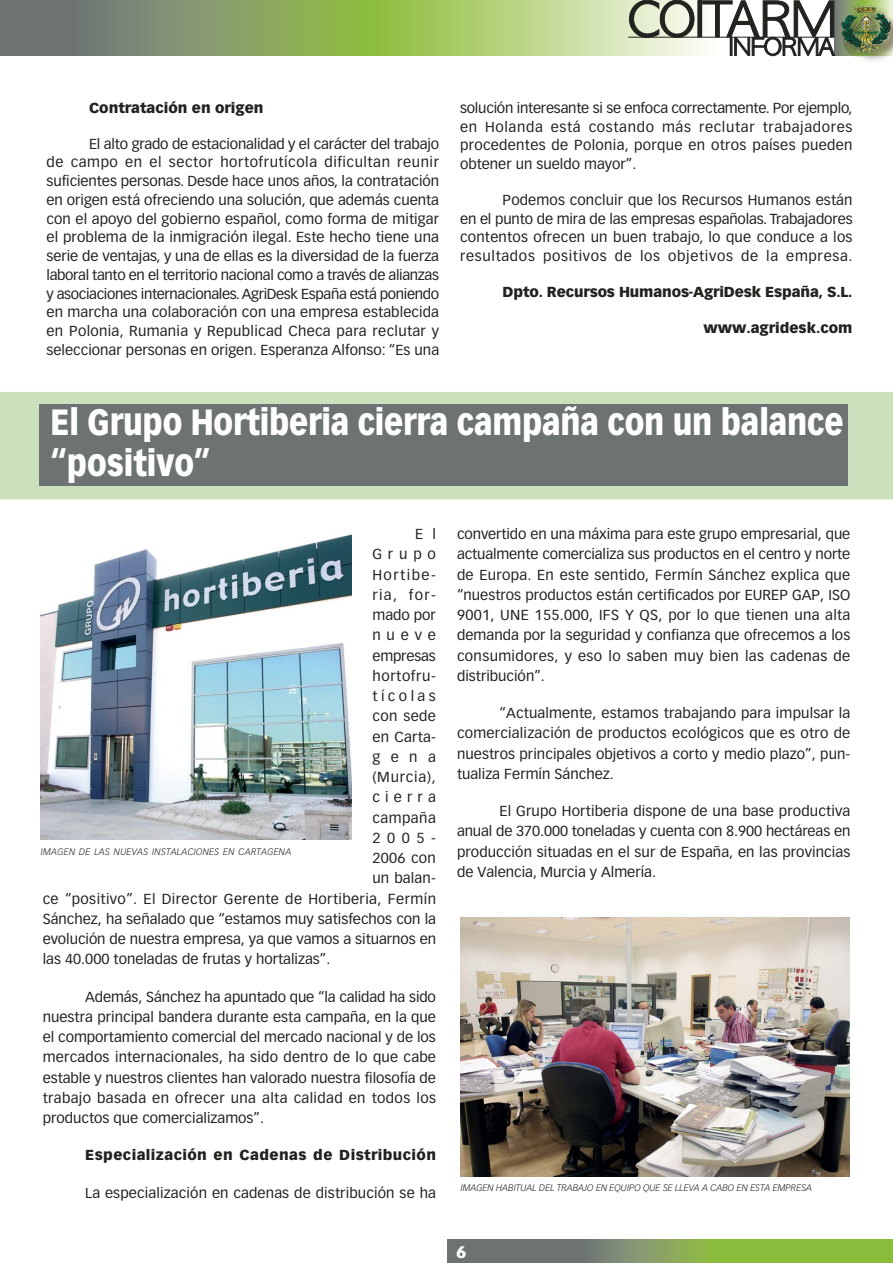
<style>
.page{position:relative;width:893px;height:1263px;background:#fff}
.page>*{position:absolute;margin:0;border:0;box-sizing:border-box;transform-origin:0 0}
.t1{font:900 35.85px/41.2px "Vectora LT Std";letter-spacing:-.005em;color:#fff;scale:.85 1}
.t2{font:900 16.5px "Vectora LT Std";color:#fff;scale:1.05 1}
.t3{font:14.25px/20.2px "Vectora LH";letter-spacing:.005em;color:#20231e;text-align:justify}
.t4{font:900 14.25px "Vectora LH";color:#20231e}
.t5{font:14.25px "Vectora LH";letter-spacing:.025em;color:#20231e}
.t6{font:900 14.25px "Vectora LH";letter-spacing:.025em;color:#20231e}
.t7{font:14.25px "Vectora LH";letter-spacing:.04em;color:#20231e}
.t8{font:14.25px "Vectora LH";letter-spacing:.1em;color:#20231e}
.t9{font:14.25px "Vectora LH";letter-spacing:.235em;color:#20231e}
.t10{font:14.25px "Vectora LH";letter-spacing:.035em;color:#20231e}
.t11{font:italic 300 9.3px "Vectora LH";color:#20231e}
.t12{font:italic 300 9.3px "Vectora LH";letter-spacing:.025em;color:#20231e}
</style>
<div class="page">
<div style="left:833px;top:0;width:30px;height:56px;background:linear-gradient(to right,#757884,#93ba4d)"></div>
<div style="left:862px;top:0;width:30px;height:56px;background:linear-gradient(to right,#8aba34,#e6efd4)"></div>
<div style="left:0;top:0;width:73px;height:56px;background:#6c7372"></div>
<div style="left:72px;top:0;width:251px;height:56px;background:linear-gradient(to right,#72777f,#94b658)"></div>
<div style="left:323px;top:0;width:44px;height:56px;background:#8db945"></div>
<div style="left:366px;top:0;width:351px;height:56px;background:linear-gradient(to right,#8bba36,#fbfaf5)"></div>
<img style="left:840px;top:4px;width:52px;height:57px">
<svg style="left:628px;top:0;width:66px;height:37px;background:#a4aa98"></svg>
<hr style="left:697px;top:1px;width:4px;height:36px;background:#20231e">
<div style="left:697px;top:0;width:5px;height:37px;border:1px solid #20231e"></div>
<svg style="left:702px;top:0;width:133px;height:56px"></svg>
<hr style="left:628px;top:37px;width:205px;height:1px;background:#20231e">
<div style="left:447px;top:1239px;width:136px;height:24px;background:#6c7372"></div>
<svg style="left:583px;top:1239px;width:128px;height:24px;background:#849a66"></svg>
<div style="left:711px;top:1239px;width:181px;height:24px;background:#8bbc3b"></div>
<div style="left:40px;top:404px;width:808px;height:82px;background:#6c7372"></div>
<img style="left:41px;top:534px;width:310px;height:305px">
<img style="left:460px;top:918px;width:389px;height:258px">
<p class="t4" style="left:89px;top:102px;width:176px">Contratación en origen</p>
<p class="t3" style="left:46px;top:135px;width:394px;line-height:18.8px;text-indent:43px">El alto grado de estacionalidad y el carácter del trabajo de campo en el sector hortofrutícola dificultan reunir suficientes personas. Desde hace unos años, la contratación en origen está ofreciendo una solución, que además cuenta con el apoyo del gobierno español, como forma de mitigar el problema de la inmigración ilegal. Este hecho tiene una serie de ventajas, y una de ellas es la diversidad de la fuerza laboral tanto en el territorio nacional como a través de alianzas y asociaciones internacionales. AgriDesk España está poniendo en marcha una colaboración con una empresa establecida en Polonia, Rumania y Republicad Checa para reclutar y seleccionar personas en origen. Esperanza Alfonso: “Es una</p>
<p class="t3" style="left:460px;top:99px;width:394px;line-height:18.8px">solución interesante si se enfoca correctamente. Por ejemplo, en Holanda está costando más reclutar trabajadores procedentes de Polonia, porque en otros países pueden obtener un sueldo mayor”.</p>
<p class="t3" style="left:460px;top:191px;width:394px;line-height:18.8px;text-indent:43px">Podemos concluir que los Recursos Humanos están en el punto de mira de las empresas españolas. Trabajadores contentos ofrecen un buen trabajo, lo que conduce a los resultados positivos de los objetivos de la empresa.</p>
<p class="t4" style="left:502px;top:286px;width:351px">Dpto. Recursos Humanos-AgriDesk España, S.L.</p>
<p class="t4" style="left:703px;top:321px;width:150px">www.agridesk.com</p>
<h1 class="t1" style="left:51px;top:404px;width:934px">El Grupo Hortiberia cierra campaña con un balance “positivo”</h1>
<p class="t3" style="left:415px;top:525px;width:22px">E l</p>
<p class="t3" style="left:372px;top:545px;width:65px">Grupo</p>
<p class="t8" style="left:372px;top:569px;width:65px">Hortibe-</p>
<p class="t3" style="left:372px;top:586px;width:65px">ria, for-</p>
<p class="t3" style="left:372px;top:606px;width:65px">mado por</p>
<p class="t3" style="left:372px;top:626px;width:65px">nueve</p>
<p class="t3" style="left:372px;top:646px;width:65px">empresas</p>
<p class="t7" style="left:372px;top:670px;width:65px">hortofru-</p>
<p class="t9" style="left:372px;top:690px;width:65px">tícolas</p>
<p class="t3" style="left:372px;top:707px;width:65px">con sede</p>
<p class="t3" style="left:372px;top:727px;width:65px">en Carta-</p>
<p class="t3" style="left:372px;top:748px;width:65px">gena</p>
<p class="t3" style="left:372px;top:768px;width:65px">(Murcia),</p>
<p class="t3" style="left:372px;top:788px;width:65px">cierra</p>
<p class="t10" style="left:372px;top:812px;width:65px">campaña</p>
<p class="t3" style="left:372px;top:829px;width:65px">2005-</p>
<p class="t3" style="left:372px;top:849px;width:65px">2006 con</p>
<p class="t3" style="left:372px;top:869px;width:65px">un balan-</p>
<p class="t5" style="left:43px;top:893px;width:395px">ce “positivo”. El Director Gerente de Hortiberia, Fermín</p>
<p class="t3" style="left:43px;top:910px;width:395px">Sánchez, ha señalado que “estamos muy satisfechos con la</p>
<p class="t3" style="left:43px;top:930px;width:395px">evolución de nuestra empresa, ya que vamos a situarnos en</p>
<p class="t3" style="left:43px;top:950px;width:289px">las 40.000 toneladas de frutas y hortalizas”.</p>
<p class="t3" style="left:43px;top:987px;width:395px;text-indent:43px">Además, Sánchez ha apuntado que “la calidad ha sido nuestra principal bandera durante esta campaña, en la que el comportamiento comercial del mercado nacional y de los mercados internacionales, ha sido dentro de lo que cabe estable y nuestros clientes han valorado nuestra filosofía de trabajo basada en ofrecer una alta calidad en todos los productos que comercializamos”.</p>
<p class="t6" style="left:85px;top:1149px;width:352px">Especialización en Cadenas de Distribución</p>
<p class="t3" style="left:85px;top:1183px;width:352px">La especialización en cadenas de distribución se ha</p>
<p class="t12" style="left:41px;top:848px;width:252px">IMAGEN DE LAS NUEVAS INSTALACIONES EN CARTAGENA</p>
<p class="t3" style="left:457px;top:525px;width:395px">convertido en una máxima para este grupo empresarial, que actualmente comercializa sus productos en el centro y norte de Europa. En este sentido, Fermín Sánchez explica que “nuestros productos están certificados por EUREP GAP, ISO 9001, UNE 155.000, IFS Y QS, por lo que tienen una alta demanda por la seguridad y confianza que ofrecemos a los consumidores, y eso lo saben muy bien las cadenas de distribución”.</p>
<p class="t3" style="left:457px;top:704px;width:395px;text-indent:43px">“Actualmente, estamos trabajando para impulsar la comercialización de productos ecológicos que es otro de nuestros principales objetivos a corto y medio plazo”, pun&shy;tualiza Fermín Sánchez.</p>
<p class="t3" style="left:457px;top:802px;width:395px;text-indent:43px">El Grupo Hortiberia dispone de una base productiva anual de 370.000 toneladas y cuenta con 8.900 hectáreas en producción situadas en el sur de España, en las provincias de Valencia, Murcia y Almería.</p>
<p class="t11" style="left:460px;top:1183px;width:353px">IMAGEN HABITUAL DEL TRABAJO EN EQUIPO QUE SE LLEVA A CABO EN ESTA EMPRESA</p>
<p class="t2" style="left:456px;top:1245px;width:11px">6</p>
</div>
